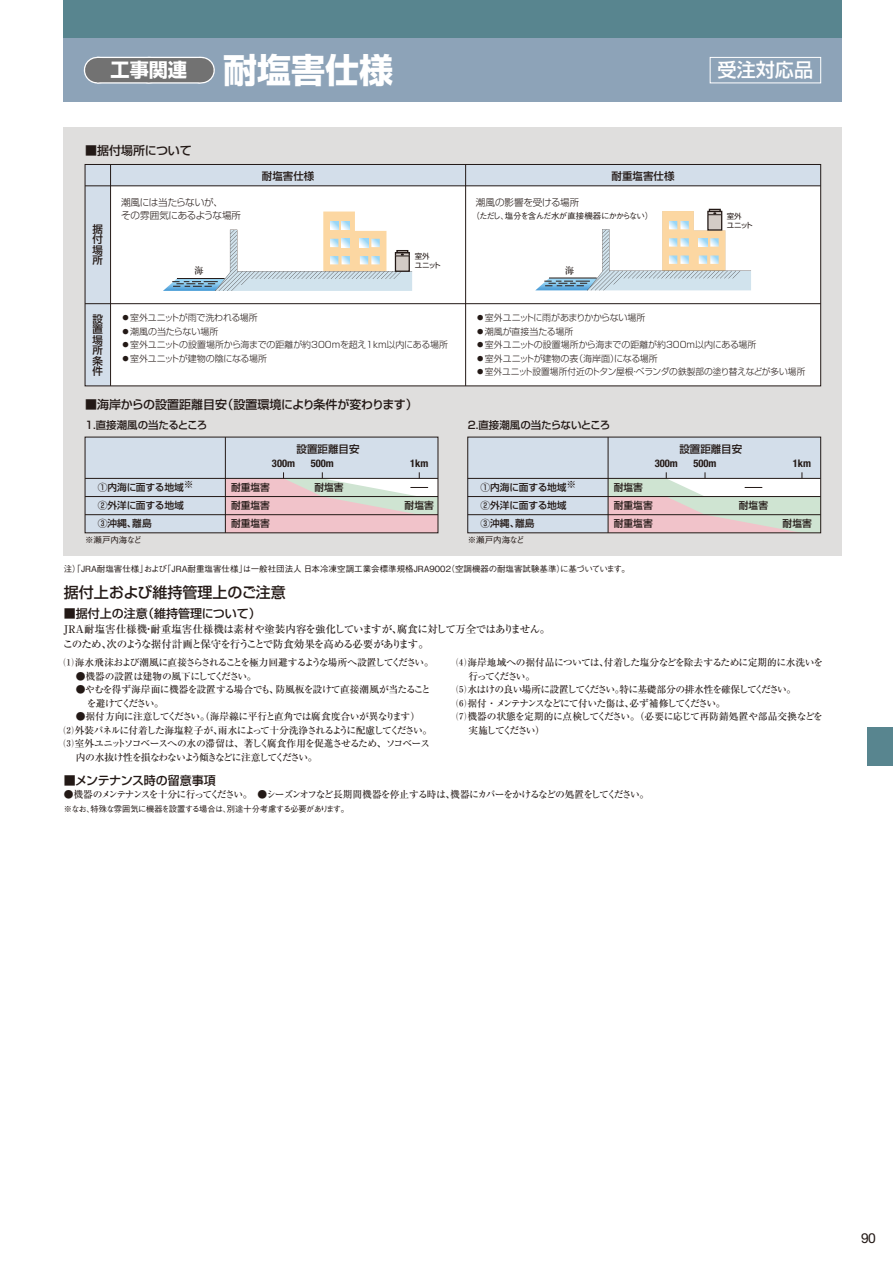
<style>
.page{position:relative;width:893px;height:1263px;background:#fff}
.page>*{position:absolute;margin:0;border:0;box-sizing:border-box;transform-origin:0 0}
.t1{font:700 34.05px "Shin Go Pro";color:#fff}
.t2{font:500 19.2px "Shin Go Pro";color:#fff}
.t3{font:500 15px "Shin Go Pro";color:#231916}
.t4{font:13.8px "Helvetica Neue LT Std";color:#231916}
.t5{font:500 12px "Shin Go Pro";letter-spacing:-.005em;color:#231916}
.t6{font:500 12px "Shin Go Pro";letter-spacing:-.03em;color:#231916}
.t7{font:500 10.5px/15px "Ryumin Pro";letter-spacing:-.05em;color:#231916}
.t8{font:500 10.5px/10.5px "Shin Go Pro";color:#231916;text-align:justify}
.t9{font:700 condensed 10.5px "Helvetica Neue LT Std";color:#231916}
.t10{font:500 9.75px "Ryumin Pro";letter-spacing:-.08em;color:#231916}
.t11{font:500 9.75px/18px "Shin Go Pro";color:#231916}
.t12{font:500 9.75px "Ryumin Pro";letter-spacing:-.055em;color:#231916}
.t13{font:500 9.75px "Ryumin Pro";letter-spacing:-.115em;color:#231916}
.t14{font:500 9.75px "Ryumin Pro";letter-spacing:-.12em;color:#231916}
.t15{font:500 9.75px/13.5px "Ryumin Pro";letter-spacing:-.06em;color:#231916}
.t16{font:500 9.75px "Ryumin Pro";letter-spacing:-.045em;color:#231916}
.t17{font:500 9.75px "Ryumin Pro";letter-spacing:-.13em;color:#231916}
.t18{font:500 9.75px "Ryumin Pro";letter-spacing:-.035em;color:#231916}
.t19{font:500 9.75px "Ryumin Pro";letter-spacing:-.155em;color:#231916}
.t20{font:500 9.75px "Ryumin Pro";letter-spacing:-.18em;color:#231916}
.t21{font:300 9.6px/12.8px "Shin Go Pro";letter-spacing:-.02em;color:#231916}
.t22{font:500 9.6px "Ryumin Pro";color:#231916}
.t23{font:300 9px "Shin Go Pro";letter-spacing:-.02em;color:#231916}
.t24{font:300 9px "Shin Go Pro";color:#231916}
.t25{font:500 8.55px "Gothic BBB Pro";color:#231916}
.t26{font:500 8.55px "Gothic BBB Pro";letter-spacing:-.115em;color:#231916}
.t27{font:500 8.25px "Gothic BBB Pro";letter-spacing:-.06em;color:#231916}
.t28{font:7.5px/9px "Shin Go Pro";letter-spacing:-.075em;color:#231916}
</style>
<div class="page">
<div style="left:64px;top:128px;width:778px;height:428px;background:#dfdedd"></div>
<div style="left:85px;top:437px;width:353px;height:41px;background:#d3deea"></div>
<div style="left:85px;top:478px;width:140px;height:55px;background:#d3deea"></div>
<div style="left:468px;top:478px;width:140px;height:55px;background:#d3deea"></div>
<div style="left:225px;top:514px;width:213px;height:19px;background:#f1c3ca"></div>
<div style="left:468px;top:437px;width:353px;height:41px;background:#d3deea"></div>
<div style="left:608px;top:478px;width:213px;height:55px;background:#fff"></div>
<div style="left:608px;top:496px;width:213px;height:19px;background:#cfe4d2"></div>
<div style="left:608px;top:515px;width:213px;height:18px;background:#cfe4d2"></div>
<div style="left:85px;top:164px;width:736px;height:22px;background:#d3deea"></div>
<div style="left:85px;top:186px;width:26px;height:200px;background:#d3deea"></div>
<div style="left:111px;top:186px;width:710px;height:200px;background:#fff"></div>
<svg style="left:536px;top:209px;width:215px;height:81px"></svg>
<svg style="left:163px;top:212px;width:249px;height:79px"></svg>
<div style="left:85px;top:164px;width:736px;height:222px;border:1px solid #231916"></div>
<hr style="left:110px;top:164px;width:1px;height:222px;background:#231916">
<hr style="left:465px;top:164px;width:1px;height:222px;background:#231916">
<hr style="left:85px;top:186px;width:736px;height:1px;background:#231916">
<hr style="left:85px;top:303px;width:736px;height:1px;background:#231916">
<hr style="left:468px;top:514px;width:353px;height:1px;background:#231916">
<hr style="left:468px;top:496px;width:353px;height:1px;background:#231916">
<hr style="left:468px;top:478px;width:353px;height:1px;background:#231916">
<hr style="left:85px;top:496px;width:353px;height:1px;background:#231916">
<hr style="left:85px;top:514px;width:353px;height:1px;background:#231916">
<hr style="left:85px;top:478px;width:353px;height:1px;background:#231916">
<hr style="left:608px;top:437px;width:1px;height:96px;background:#231916">
<hr style="left:225px;top:437px;width:1px;height:96px;background:#231916">
<svg style="left:225px;top:472px;width:203px;height:43px"></svg>
<svg style="left:608px;top:472px;width:195px;height:61px"></svg>
<div style="left:867px;top:727px;width:26px;height:38px;background:#58858f"></div>
<div style="left:64px;top:0;width:778px;height:38px;background:#58858f"></div>
<div style="left:64px;top:38px;width:778px;height:64px;background:#8da3b8"></div>
<div style="left:97px;top:57px;width:103px;height:27px;background:#d6d6d6"></div>
<div style="left:97px;top:58px;width:103px;height:24px;background:#727272"></div>
<svg style="left:149px;top:57px;width:26px;height:27px"></svg>
<svg style="left:200px;top:57px;width:1px;height:27px"></svg>
<div style="left:710px;top:57px;width:111px;height:26px;border:1px solid #fff"></div>
<h1 class="t1" style="left:111px;top:43px;width:284px"><sup>工事関連</sup> 耐塩害仕様</h1>
<h2 class="t2" style="left:718px;top:54px;width:97px">受注対応品</h2>
<h3 class="t5" style="left:85px;top:140px;width:108px">■据付場所について</h3>
<p class="t8" style="left:262px;top:169px;width:54px">耐塩害仕様</p>
<p class="t8" style="left:612px;top:169px;width:64px">耐重塩害仕様</p>
<p class="t8" style="left:93px;top:222px;width:12px">据付場所</p>
<p class="t21" style="left:121px;top:195px;width:122px">潮風には当たらないが、<br>その雰囲気にあるような場所</p>
<p class="t21" style="left:476px;top:195px;width:105px">潮風の影響を受ける場所</p>
<p class="t26" style="left:471px;top:209px;width:183px">（ただし、塩分を含んだ水が直接機器にかからない）</p>
<p class="t22" style="left:194px;top:263px;width:11px">海</p>
<p class="t28" style="left:415px;top:251px;width:28px">室外<br>ユニット</p>
<p class="t22" style="left:565px;top:263px;width:11px">海</p>
<p class="t28" style="left:727px;top:210px;width:28px">室外<br>ユニット</p>
<p class="t8" style="left:93px;top:312px;width:12px">設置場所条件</p>
<p class="t23" style="left:121px;top:311px;width:138px">●室外ユニットが雨で洗われる場所</p>
<p class="t24" style="left:121px;top:324px;width:99px">●潮風の当たらない場所</p>
<p class="t23" style="left:121px;top:338px;width:328px">●室外ユニットの設置場所から海までの距離が約300mを超え1km以内にある場所</p>
<p class="t23" style="left:121px;top:351px;width:148px">●室外ユニットが建物の陰になる場所</p>
<h3 class="t5" style="left:85px;top:395px;width:334px">■海岸からの設置距離目安（設置環境により条件が変わります）</h3>
<p class="t23" style="left:476px;top:311px;width:171px">●室外ユニットに雨があまりかからない場所</p>
<p class="t23" style="left:476px;top:324px;width:99px">●潮風が直接当たる場所</p>
<p class="t23" style="left:476px;top:338px;width:282px">●室外ユニットの設置場所から海までの距離が約300m以内にある場所</p>
<p class="t23" style="left:476px;top:351px;width:184px">●室外ユニットが建物の表（海岸面）になる場所</p>
<p class="t23" style="left:476px;top:365px;width:331px">●室外ユニット設置場所付近のトタン屋根・ベランダの鉄製部の塗り替えなどが多い場所</p>
<p class="t8" style="left:85px;top:418px;width:124px">1.直接潮風の当たるところ</p>
<p class="t8" style="left:468px;top:418px;width:144px">2.直接潮風の当たらないところ</p>
<p class="t8" style="left:297px;top:442px;width:64px">設置距離目安</p>
<p class="t8" style="left:679px;top:442px;width:64px">設置距離目安</p>
<p class="t9" style="left:272px;top:457px;width:25px">300m</p>
<p class="t9" style="left:311px;top:457px;width:25px">500m</p>
<p class="t9" style="left:410px;top:457px;width:20px">1km</p>
<p class="t9" style="left:655px;top:457px;width:25px">300m</p>
<p class="t9" style="left:693px;top:457px;width:25px">500m</p>
<p class="t9" style="left:793px;top:457px;width:20px">1km</p>
<p class="t11" style="left:739px;top:495px;width:31px">耐塩害</p>
<p class="t11" style="left:783px;top:514px;width:31px">耐塩害</p>
<p class="t11" style="left:98px;top:478px;width:97px">①内海に面する地域※<br>②外洋に面する地域<br>③沖縄、離島</p>
<p class="t11" style="left:480px;top:478px;width:97px">①内海に面する地域※<br>②外洋に面する地域<br>③沖縄、離島</p>
<p class="t11" style="left:231px;top:478px;width:40px;text-align:justify">耐重塩害耐重塩害耐重塩害</p>
<p class="t11" style="left:614px;top:478px;width:40px">耐塩害耐重塩害耐重塩害</p>
<p class="t11" style="left:314px;top:478px;width:31px">耐塩害</p>
<p class="t11" style="left:405px;top:495px;width:31px">耐塩害</p>
<p class="t25" style="left:85px;top:533px;width:58px">※瀬戸内海など</p>
<p class="t25" style="left:468px;top:533px;width:58px">※瀬戸内海など</p>
<p class="t25" style="left:64px;top:562px;width:568px">注）「JRA耐塩害仕様」および「JRA耐重塩害仕様」は一般社団法人 日本冷凍空調工業会標準規格JRA9002（空調機器の耐塩害試験基準）に基づいています。</p>
<h3 class="t3" style="left:64px;top:580px;width:223px">据付上および維持管理上のご注意</h3>
<h3 class="t5" style="left:64px;top:603px;width:198px">■据付上の注意（維持管理について）</h3>
<p class="t7" style="left:63px;top:620px;width:489px">JRA耐塩害仕様機・耐重塩害仕様機は素材や塗装内容を強化していますが、腐食に対して万全ではありません。このため、次のような据付計画と保守を行うことで防食効果を高める必要があります。</p>
<p class="t10" style="left:64px;top:655px;width:371px">⑴ 海水飛沫および潮風に直接さらされることを極力回避するような場所へ設置してください。</p>
<p class="t18" style="left:76px;top:668px;width:182px">●機器の設置は建物の風下にしてください。</p>
<p class="t15" style="left:87px;top:682px;width:346px;text-indent:-11px">●やむを得ず海岸面に機器を設置する場合でも、防風板を設けて直接潮風が当たることを避けてください。</p>
<p class="t12" style="left:76px;top:709px;width:346px">●据付方向に注意してください。（海岸線に平行と直角では腐食度合いが異なります）</p>
<p class="t13" style="left:64px;top:722px;width:370px">⑵ 外装パネルに付着した海塩粒子が、雨水によって十分洗浄されるように配慮してください。</p>
<p class="t10" style="left:64px;top:736px;width:368px">⑶ 室外ユニットソコベースへの水の滞留は、著しく腐食作用を促進させるため、ソコベース</p>
<p class="t13" style="left:76px;top:749px;width:243px">内の水抜け性を損なわないよう傾きなどに注意してください。</p>
<p class="t12" style="left:456px;top:655px;width:368px">⑷ 海岸地域への据付品については、付着した塩分などを除去するために定期的に水洗いを</p>
<p class="t20" style="left:468px;top:668px;width:68px">行ってください。</p>
<p class="t10" style="left:456px;top:682px;width:341px">⑸ 水はけの良い場所に設置してください。特に基礎部分の排水性を確保してください。</p>
<p class="t17" style="left:456px;top:695px;width:271px">⑹ 据付・メンテナンスなどにて付いた傷は、必ず補修してください。</p>
<p class="t16" style="left:456px;top:709px;width:368px">⑺ 機器の状態を定期的に点検してください。（必要に応じて再防錆処置や部品交換などを</p>
<p class="t19" style="left:468px;top:722px;width:78px">実施してください）</p>
<h3 class="t6" style="left:64px;top:770px;width:154px">■メンテナンス時の留意事項</h3>
<p class="t14" style="left:64px;top:787px;width:587px">●機器のメンテナンスを十分に行ってください。　●シーズンオフなど長期間機器を停止する時は、機器にカバーをかけるなどの処置をしてください。</p>
<p class="t27" style="left:64px;top:802px;width:287px">※なお、特殊な雰囲気に機器を設置する場合は、別途十分考慮する必要があります。</p>
<h3 class="t4" style="left:861px;top:1230px;width:16px">90</h3>
</div>
